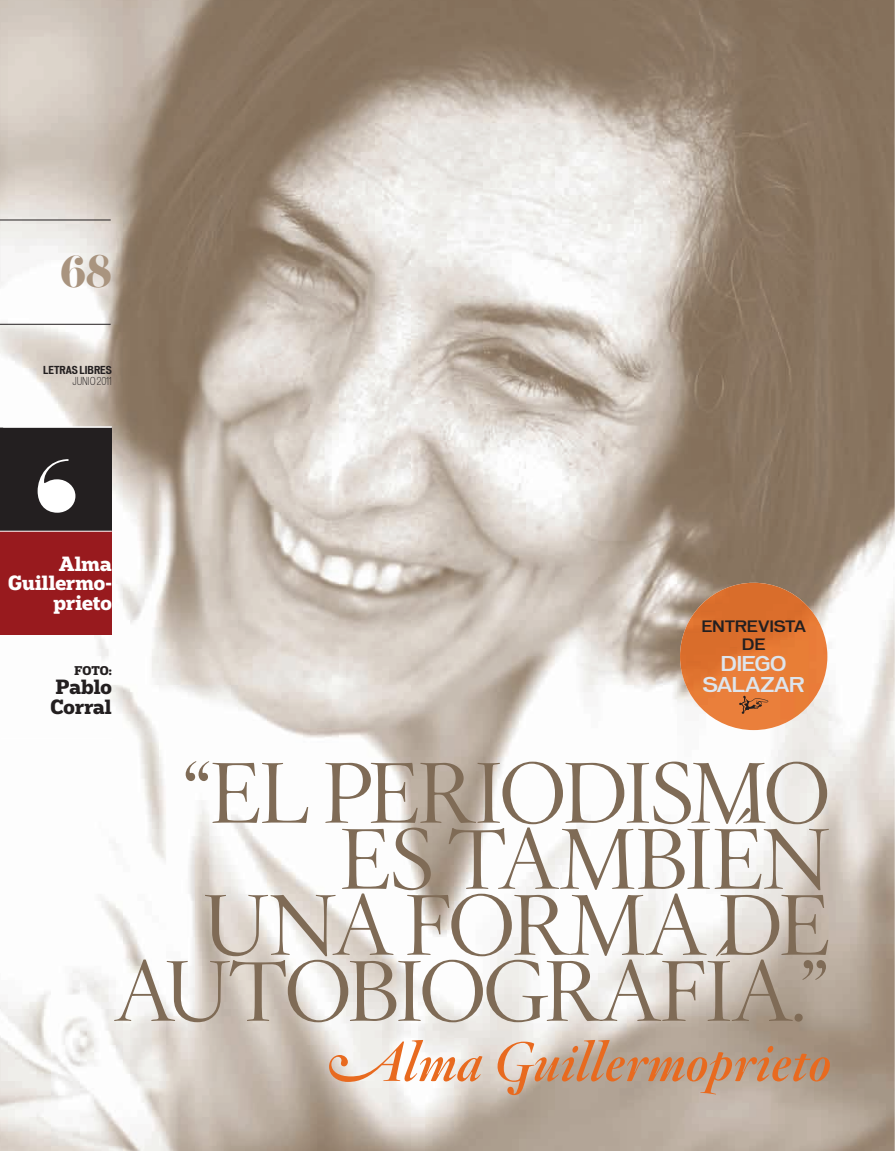
<style>
.page{position:relative;width:896px;height:1151px;background:#fff}
.page>*{position:absolute;margin:0;border:0;box-sizing:border-box;transform-origin:0 0}
.t1{font:300 84px/66px "Hoefler Titling";letter-spacing:-.055em;color:#7f6b56;text-align:right}
.t2{font:54px "Hoefler Titling Bold Swash";letter-spacing:.01em;color:#e86a1f}
.t3{font:39px "Eloquent JF";color:#a9947f}
.t4{font:700 19.5px/19.5px "Popular";color:#fff;text-align:right}
.t5{font:500 19.5px/21px "Vonnes";letter-spacing:-.045em;color:#dde5ed;text-align:center}
.t6{font:700 19.5px/19.5px "Popular";color:#231f20}
.t7{font:500 15px/18px "Vonnes";letter-spacing:-.02em;color:#231f20;text-align:center}
.t8{font:700 12px "Popular";color:#231f20}
.t9{font:700 condensed 10.5px "Vonnes";color:#231f20}
.t10{font:300 condensed 10.5px "Vonnes";color:#231f20}
</style>
<div class="page">
<img style="left:0;top:0;width:894px;height:1151px">
<div style="left:0;top:427px;width:112px;height:104px;background:#231f20"></div>
<div style="left:0;top:531px;width:112px;height:103px;background:#981a1e"></div>
<svg style="left:38px;top:459px;width:37px;height:54px"></svg>
<hr style="left:0;top:324px;width:111px;height:1px;background:#231f20">
<hr style="left:0;top:220px;width:111px;height:1px;background:#231f20">
<hr style="left:0;top:427px;width:112px;height:1px;background:#fff">
<hr style="left:1px;top:738px;width:111px;height:1px;background:#fff">
<hr style="left:0;top:531px;width:112px;height:1px;background:#fff">
<img style="left:680px;top:583px;width:147px;height:147px;border-radius:50%">
<svg style="left:739px;top:696px;width:29px;height:18px"></svg>
<p class="t3" style="left:61px;top:245px;width:53px">68</p>
<p class="t9" style="left:43px;top:364px;width:70px">LETRAS LIBRES</p>
<p class="t10" style="left:72px;top:374px;width:41px">JUNIO 2011</p>
<p class="t4" style="left:8px;top:553px;width:105px">Alma<br>Guillermo&shy;prieto</p>
<p class="t8" style="left:75px;top:662px;width:39px">FOTO:</p>
<p class="t6" style="left:51px;top:676px;width:63px">Pablo<br>Corral</p>
<p class="t7" style="left:701px;top:617px;width:106px">ENTREVISTA<br>DE</p>
<p class="t5" style="left:702px;top:652px;width:104px">DIEGO<br>SALAZAR</p>
<p class="t1" style="left:115px;top:759px;width:717px">“EL PERIODISMO<br>ES TAMBIÉN<br>UNA FORMA DE<br>AUTOBIOGRAFÍA.”</p>
<p class="t2" style="left:325px;top:1029px;width:507px">Alma Guillermoprieto</p>
</div>
